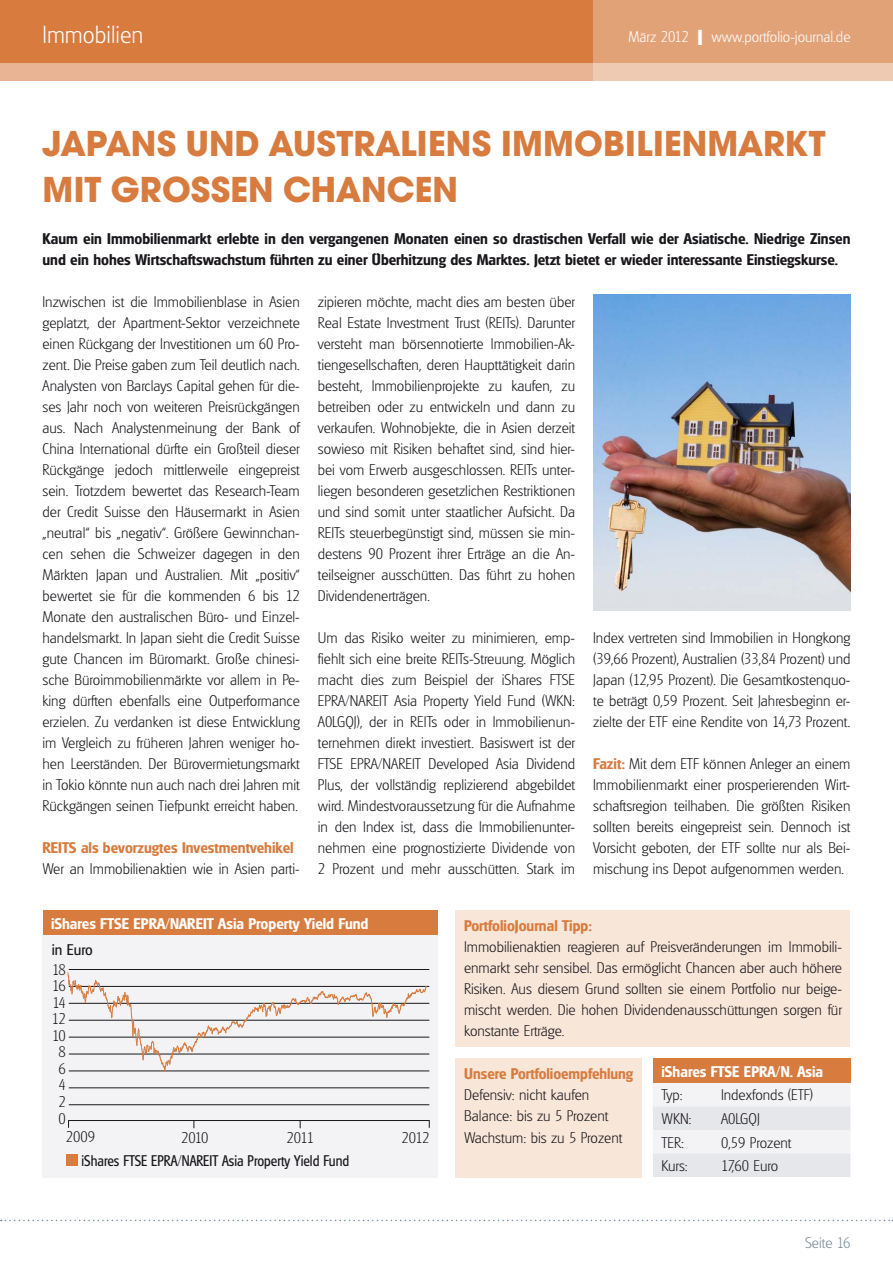
<style>
.page{position:relative;width:893px;height:1263px;background:#fff}
.page>*{position:absolute;margin:0;border:0;box-sizing:border-box;transform-origin:0 0}
.t1{font:700 37.5px "Avignon";color:#d77b3f}
.t2{font:200 24px "Glasgow Serial";color:#fff}
.t3{font:200 15px/21px "Glasgow Serial";color:#1a171c;text-align:justify}
.t4{font:700 15px/21px "Glasgow Serial";color:#1a171c}
.t5{font:700 15px "Glasgow Serial";color:#d77b3f}
.t6{font:700 15px "Glasgow Serial";color:#fff}
.t7{font:15px "Glasgow Serial";color:#1a171c;scale:.89 1}
.t8{font:200 15px "Glasgow Serial";color:#fff}
.t9{font:200 15px "Glasgow Serial";color:#788c9b}
.t10{font:15px "Glasgow Serial";color:#1a171c}
.s1{font-weight:700;font-size:21px}
.s2{font-weight:700;color:#d77b3f}
</style>
<div class="page">
<svg style="left:1px;top:1220px;width:892px;height:1px"></svg>
<div style="left:0;top:0;width:893px;height:81px;background:#d77b3f"></div>
<div style="left:0;top:64px;width:893px;height:17px;background:#e8b493"></div>
<svg style="left:593px;top:0;width:300px;height:81px;background:#e4aa85"></svg>
<div style="left:653px;top:1059px;width:197px;height:24px;background:#d77b3f"></div>
<svg style="left:653px;top:1083px;width:197px;height:94px"></svg>
<div style="left:455px;top:910px;width:395px;height:136px;background:#f8e6d8"></div>
<div style="left:456px;top:1059px;width:186px;height:119px;background:#f8e6d8"></div>
<div style="left:43px;top:910px;width:394px;height:25px;background:#d77b3f"></div>
<div style="left:43px;top:935px;width:395px;height:243px;background:#f3f3f5"></div>
<div style="left:67px;top:1155px;width:11px;height:11px;background:#d77b3f"></div>
<hr style="left:69px;top:1120px;width:360px;height:1px;background:#1a171c">
<hr style="left:69px;top:969px;width:360px;height:1px;background:#1a171c">
<hr style="left:69px;top:1003px;width:360px;height:1px;background:#1a171c">
<hr style="left:69px;top:986px;width:360px;height:1px;background:#1a171c">
<hr style="left:69px;top:1037px;width:360px;height:1px;background:#1a171c">
<hr style="left:69px;top:1020px;width:360px;height:1px;background:#1a171c">
<hr style="left:69px;top:1071px;width:360px;height:1px;background:#1a171c">
<hr style="left:69px;top:1054px;width:360px;height:1px;background:#1a171c">
<hr style="left:69px;top:1104px;width:360px;height:1px;background:#1a171c">
<hr style="left:69px;top:1087px;width:360px;height:1px;background:#1a171c">
<svg style="left:68px;top:973px;width:359px;height:98px"></svg>
<img style="left:593px;top:294px;width:257px;height:316px">
<h2 class="t2" style="left:43px;top:20px;width:102px">Immobilien</h2>
<p class="t8" style="left:711px;top:27px;width:141px">www.portfolio-journal.de</p>
<p class="t8" style="left:629px;top:27px;width:75px">März 2012 <span class="s1">I</span></p>
<h1 class="t1" style="left:43px;top:120px;width:483px">JAPANS UND AUSTRALIENS IMM</h1>
<h1 class="t1" style="left:574px;top:120px;width:253px">OBILIENMARKT</h1>
<h1 class="t1" style="left:43px;top:167px;width:417px">MIT GROSS EN CHANCEN</h1>
<p class="t4" style="left:43px;top:228px;width:809px">Kaum ein Immobilienmarkt erlebte in den vergangenen Monaten einen so drastischen Verfall wie der Asiatische. Niedrige Zinsen und ein hohes Wirtschaftswachstum führten zu einer Überhitzung des Marktes. Jetzt bietet er wieder interessante Einstiegskurse.</p>
<p class="t3" style="left:43px;top:291px;width:259px">Inzwischen ist die Immobilienblase in Asien geplatzt, der Apartment-Sektor verzeichnete einen Rückgang der Investitionen um 60 Pro&shy;zent. Die Preise gaben zum Teil deutlich nach.<br>Analysten von Barclays Capital gehen für die&shy;ses Jahr noch von weiteren Preisrückgängen aus. Nach Analystenmeinung der Bank of China International dürfte ein Großteil dieser Rückgänge jedoch mittlerweile eingepreist sein. Trotzdem bewertet das Research-Team der Credit Suisse den Häusermarkt in Asien „neutral“ bis „negativ“. Größere Gewinnchan&shy;cen sehen die Schweizer dagegen in den Märkten Japan und Australien. Mit „positiv“ bewertet sie für die kommenden 6 bis 12<br>Monate den australischen Büro- und Einzel&shy;handelsmarkt. In Japan sieht die Credit Suisse gute Chancen im Büromarkt. Große chinesi&shy;sche Büroimmobilienmärkte vor allem in Pe&shy;king dürften ebenfalls eine Outperformance erzielen. Zu verdanken ist diese Entwicklung im Vergleich zu früheren Jahren weniger ho&shy;hen Leerständen. Der Bürovermietungsmarkt in Tokio könnte nun auch nach drei Jahren mit Rückgängen seinen Tiefpunkt erreicht haben.</p>
<p class="t5" style="left:43px;top:838px;width:253px">REITS als bevorzugtes Investmentvehikel</p>
<p class="t3" style="left:43px;top:858px;width:259px">Wer an Immobilienaktien wie in Asien parti-</p>
<p class="t3" style="left:318px;top:291px;width:259px">zipieren möchte, macht dies am besten über Real Estate Investment Trust (REITs). Darunter versteht man börsennotierte Immobilien-Ak&shy;tiengesellschaften, deren Haupttätigkeit darin besteht, Immobilienprojekte zu kaufen, zu betreiben oder zu entwickeln und dann zu verkaufen. Wohnobjekte, die in Asien derzeit sowieso mit Risiken behaftet sind, sind hier&shy;bei vom Erwerb ausgeschlossen. REITs unter&shy;liegen besonderen gesetzlichen Restriktionen und sind somit unter staatlicher Aufsicht. Da REITs steuerbegünstigt sind, müssen sie min&shy;destens 90 Prozent ihrer Erträge an die An&shy;teilseigner ausschütten. Das führt zu hohen Dividendenerträgen.</p>
<p class="t3" style="left:318px;top:627px;width:259px">Um das Risiko weiter zu minimieren, emp&shy;fiehlt sich eine breite REITs-Streuung. Möglich macht dies zum Beispiel der iShares FTSE EPRA/NAREIT Asia Property Yield Fund (WKN:<br>A0LGQJ), der in REITs oder in Immobilienun&shy;ternehmen direkt investiert. Basiswert ist der FTSE EPRA/NAREIT Developed Asia Dividend Plus, der vollständig replizierend abgebildet wird. Mindestvoraussetzung für die Aufnahme in den Index ist, dass die Immobilienunter&shy;nehmen eine prognostizierte Dividende von 2 Prozent und mehr ausschütten. Stark im</p>
<p class="t3" style="left:593px;top:627px;width:259px">Index vertreten sind Immobilien in Hongkong (39,66 Prozent), Australien (33,84 Prozent) und Japan (12,95 Prozent). Die Gesamtkostenquo&shy;te beträgt 0,59 Prozent. Seit Jahresbeginn er&shy;zielte der ETF eine Rendite von 14,73 Prozent.</p>
<p class="t3" style="left:593px;top:753px;width:259px"><span class="s2">Fazit:</span> Mit dem ETF können Anleger an einem Immobilienmarkt einer prosperierenden Wirt&shy;schaftsregion teilhaben. Die größten Risiken sollten bereits eingepreist sein. Dennoch ist Vorsicht geboten, der ETF sollte nur als Bei&shy;mischung ins Depot aufgenommen werden.</p>
<p class="t6" style="left:51px;top:914px;width:319px">iShares FTSE EPRA/NAREIT Asia Property Yield Fund</p>
<p class="t10" style="left:52px;top:941px;width:42px">in Euro</p>
<p class="t3" style="left:52px;top:959px;width:15px">18</p>
<p class="t3" style="left:52px;top:992px;width:15px">14</p>
<p class="t3" style="left:52px;top:975px;width:15px">16</p>
<p class="t3" style="left:52px;top:1008px;width:15px">12</p>
<p class="t3" style="left:59px;top:1058px;width:9px">6</p>
<p class="t3" style="left:52px;top:1025px;width:15px">10</p>
<p class="t3" style="left:59px;top:1041px;width:9px">8</p>
<p class="t3" style="left:59px;top:1091px;width:9px">2</p>
<p class="t3" style="left:59px;top:1074px;width:9px">4</p>
<p class="t3" style="left:59px;top:1108px;width:9px">0</p>
<p class="t3" style="left:66px;top:1126px;width:31px">2009</p>
<p class="t3" style="left:402px;top:1126px;width:29px">2012</p>
<p class="t3" style="left:181px;top:1127px;width:29px">2010</p>
<p class="t3" style="left:287px;top:1127px;width:29px">2011</p>
<p class="t7" style="left:82px;top:1151px;width:302px">iShares FTSE EPRA/NAREIT Asia Property Yield Fund</p>
<p class="t5" style="left:464px;top:916px;width:130px">PortfolioJournal Tipp:</p>
<p class="t3" style="left:464px;top:936px;width:379px">Immobilienaktien reagieren auf Preisveränderungen im Immobili&shy;enmarkt sehr sensibel. Das ermöglicht Chancen aber auch höhere Risiken. Aus diesem Grund sollten sie einem Portfolio nur beige&shy;mischt werden. Die hohen Dividendenausschüttungen sorgen für konstante Erträge.</p>
<p class="t5" style="left:464px;top:1065px;width:170px">Unsere Portfolioempfehlung</p>
<p class="t3" style="left:464px;top:1084px;width:160px;text-align:left">Defensiv: nicht kaufen<br>Balance: bis zu 5 Prozent<br>Wachstum: bis zu 5 Prozent</p>
<p class="t6" style="left:661px;top:1062px;width:163px">iShares FTSE EPRA/N. Asia</p>
<p class="t3" style="left:661px;top:1084px;width:23px">Typ:</p>
<p class="t3" style="left:721px;top:1084px;width:94px">Indexfonds (ETF)</p>
<p class="t3" style="left:661px;top:1108px;width:32px">WKN:</p>
<p class="t3" style="left:721px;top:1108px;width:40px">A0LGQJ</p>
<p class="t3" style="left:661px;top:1131px;width:24px">TER:</p>
<p class="t3" style="left:721px;top:1131px;width:72px">0,59 Prozent</p>
<p class="t3" style="left:661px;top:1155px;width:28px">Kurs:</p>
<p class="t3" style="left:721px;top:1155px;width:59px">17,60 Euro</p>
<p class="t9" style="left:805px;top:1234px;width:47px">Seite 16</p>
</div>
